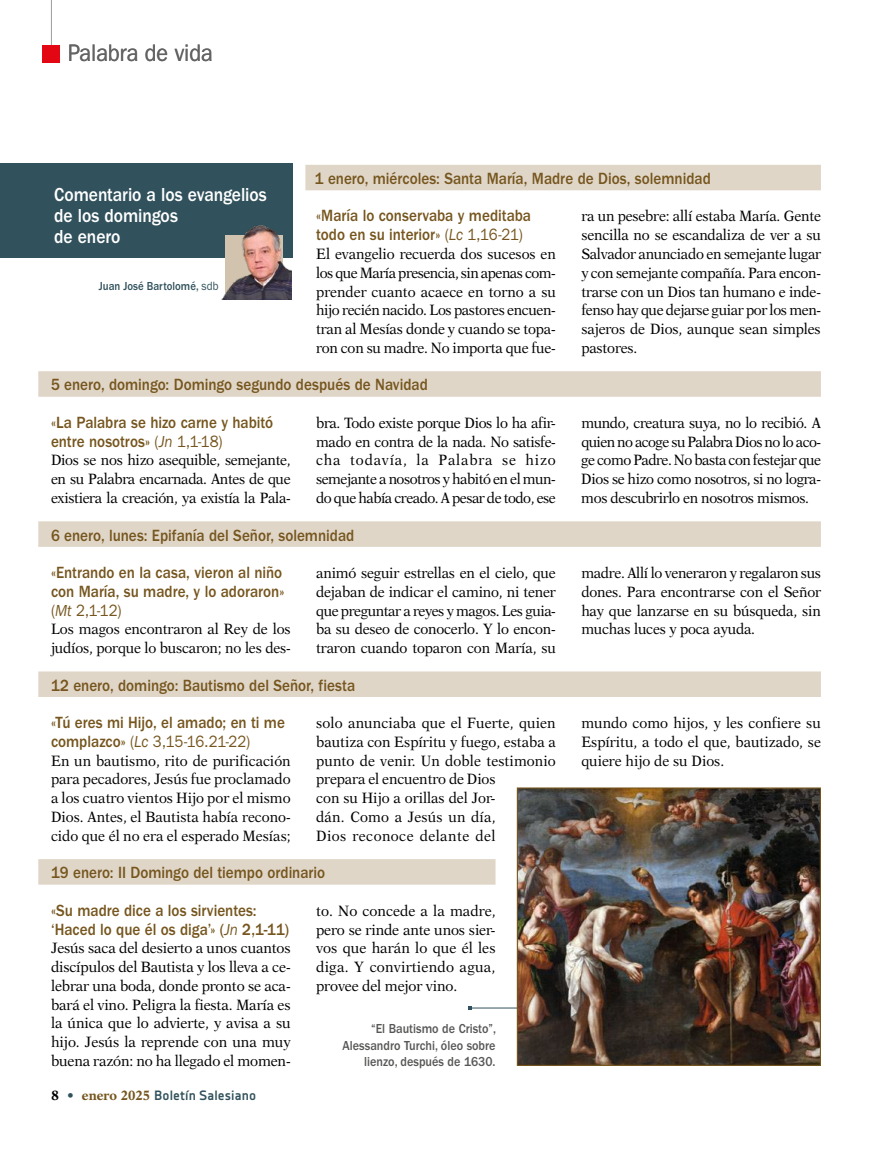
<style>
.page{position:relative;width:872px;height:1149px;background:#fff}
.page>*{position:absolute;margin:0;border:0;box-sizing:border-box;transform-origin:0 0}
.t1{font:24px "ITC Franklin Gothic Std";color:#646363;scale:.9 1}
.t2{font:500 19.5px/21px "ITC Franklin Gothic Std";letter-spacing:-.005em;color:#fff;scale:.9 1}
.t3{font:500 16.8px/18.8px "ITC Franklin Gothic Std";color:#76561e;scale:.9 1}
.t4{font:16.5px "ITC Franklin Gothic Std";letter-spacing:-.015em;color:#76561e;scale:.9 1}
.t5{font:15px/18.8px "New Aster LT Std";letter-spacing:-.01em;color:#000;text-align:justify;scale:.92 1}
.t6{font:15px/18.8px "New Aster LT Std";letter-spacing:-.01em;color:#000;text-align:justify;scale:.93 1}
.t7{font:15px/18.8px "New Aster LT Std";letter-spacing:.01em;color:#000;scale:.92 1}
.t8{font:500 13.5px/16.5px "ITC Franklin Gothic Std";color:#575756;text-align:right;scale:.9 1}
.t9{font:700 13.5px "Decima Nova Pro";letter-spacing:.01em;color:#31515c}
.t10{font:500 12px "ITC Franklin Gothic Std";color:#31515c;scale:.9 1}
.s1{font-weight:400}
.s2{font-weight:400;font-size:16.5px}
.s3{font-weight:400;font-style:italic;font-size:16.5px}
.s4{font-style:italic}
.s5{font-weight:500;font-size:16.8px}
.s6{font-family:"New Aster LT Std";color:#000}
.s7{font-family:"New Aster LT Std"}
.s8{font-family:"New Aster LT Std";color:#76561e}
</style>
<div class="page">
<hr style="left:470px;top:1007px;width:64px;height:1px;background:#31515c">
<div style="left:0;top:164px;width:293px;height:94px;background:#31515c"></div>
<img style="left:222px;top:225px;width:70px;height:74px">
<div style="left:305px;top:165px;width:516px;height:25px;background:#e0d6c8"></div>
<div style="left:38px;top:371px;width:783px;height:25px;background:#e0d6c8"></div>
<div style="left:38px;top:521px;width:783px;height:25px;background:#e0d6c8"></div>
<div style="left:38px;top:671px;width:783px;height:25px;background:#e0d6c8"></div>
<div style="left:38px;top:858px;width:457px;height:26px;background:#e0d6c8"></div>
<hr style="left:51px;top:0;width:1px;height:55px;background:#9d9d9c">
<div style="left:43px;top:46px;width:17px;height:17px;background:#e30613"></div>
<img style="left:516px;top:787px;width:305px;height:279px">
<h1 class="t1" style="left:68px;top:39px;width:162px">Palabra de vida</h1>
<h2 class="t2" style="left:54px;top:184px;width:238px">Comentario a los evangelios de los domingos<br>de enero</h2>
<p class="t10" style="left:99px;top:279px;width:134px">Juan José Bartolomé, <span class="s1">sdb</span></p>
<p class="t3" style="left:315px;top:169px;width:441px">1 enero, miércoles: Santa María, Madre de Dios, solemnidad</p>
<p class="t3" style="left:316px;top:207px;width:240px">«María lo conservaba y meditaba todo en su interior» <span class="s2">(</span><span class="s3">Lc</span> <span class="s2">1,16-21)</span></p>
<p class="t5" style="left:316px;top:244px;width:262px">El evangelio recuerda dos sucesos en los que María presencia, sin apenas com&shy;prender cuanto acaece en torno a su hijo recién nacido. Los pastores encuen&shy;tran al Mesías donde y cuando se topa&shy;ron con su madre. No importa que fue-</p>
<p class="t5" style="left:581px;top:207px;width:262px">ra un pesebre: allí estaba María. Gente sencilla no se escandaliza de ver a su Salvador anunciado en semejante lugar y con semejante compañía. Para encon&shy;trarse con un Dios tan humano e inde&shy;fenso hay que dejarse guiar por los men&shy;sajeros de Dios, aunque sean simples pastores.</p>
<p class="t3" style="left:51px;top:375px;width:420px">5 enero, domingo: Domingo segundo después de Navidad</p>
<p class="t3" style="left:51px;top:413px;width:248px">«La Palabra se hizo carne y habitó entre nosotros» <span class="s2">(</span><span class="s3">Jn</span> <span class="s2">1,1-18)</span></p>
<p class="t5" style="left:51px;top:451px;width:262px">Dios se nos hizo asequible, semejante, en su Palabra encarnada. Antes de que existiera la creación, ya existía la Pala-</p>
<p class="t5" style="left:316px;top:413px;width:262px">bra. Todo existe porque Dios lo ha afir&shy;mado en contra de la nada. No satisfe&shy;cha todavía, la Palabra se hizo semejante a nosotros y habitó en el mun&shy;do que había creado. A pesar de todo, ese</p>
<p class="t5" style="left:581px;top:413px;width:262px">mundo, creatura suya, no lo recibió. A quien no acoge su Palabra Dios no lo aco&shy;ge como Padre. No basta con festejar que Dios se hizo como nosotros, si no logra&shy;mos descubrirlo en nosotros mismos.</p>
<p class="t3" style="left:51px;top:525px;width:338px">6 enero, lunes: Epifanía del Señor, solemnidad</p>
<p class="t3" style="left:51px;top:563px;width:261px">«Entrando en la casa, vieron al niño con María, su madre, y lo adoraron»</p>
<p class="t4" style="left:51px;top:600px;width:80px">(<span class="s4">Mt</span> 2,1-12)</p>
<p class="t5" style="left:51px;top:619px;width:262px">Los magos encontraron al Rey de los judíos, porque lo buscaron; no les des-</p>
<p class="t5" style="left:316px;top:563px;width:262px">animó seguir estrellas en el cielo, que dejaban de indicar el camino, ni tener que preguntar a reyes y magos. Les guia&shy;ba su deseo de conocerlo. Y lo encon&shy;traron cuando toparon con María, su</p>
<p class="t5" style="left:581px;top:563px;width:262px">madre. Allí lo veneraron y regalaron sus dones. Para encontrarse con el Señor hay que lanzarse en su búsqueda, sin muchas luces y poca ayuda.</p>
<p class="t3" style="left:51px;top:675px;width:339px">12 enero, domingo: Bautismo del Señor, fiesta</p>
<p class="t3" style="left:51px;top:713px;width:261px">«Tú eres mi Hijo, el amado; en ti me</p>
<p class="t4" style="left:51px;top:731px;width:223px"><span class="s5">complazco»</span> (<span class="s4">Lc</span> 3,15-16.21-22)</p>
<p class="t5" style="left:51px;top:751px;width:262px">En un bautismo, rito de purificación para pecadores, Jesús fue proclamado a los cuatro vientos Hijo por el mismo Dios. Antes, el Bautista había recono&shy;cido que él no era el esperado Mesías;</p>
<p class="t7" style="left:316px;top:713px;width:262px">solo anunciaba que el Fuerte, quien bautiza con Espíritu y fuego, estaba a punto de venir. Un doble testimonio prepara el encuentro de Dios<br>con su Hijo a orillas del Jor-<br>dán. Como a Jesús un día,<br>Dios reconoce delante del</p>
<p class="t5" style="left:581px;top:713px;width:262px">mundo como hijos, y les confiere su Espíritu, a todo el que, bautizado, se quiere hijo de su Dios.</p>
<p class="t3" style="left:51px;top:863px;width:306px">19 enero: II Domingo del tiempo ordinario</p>
<p class="t3" style="left:51px;top:900px;width:266px">«Su madre dice a los sirvientes: ‘Haced lo que él os diga’» (<span class="s3">Jn</span> 2,1-11)</p>
<p class="t6" style="left:51px;top:938px;width:259px">Jesús saca del desierto a unos cuantos discípulos del Bautista y los lleva a ce&shy;lebrar una boda, donde pronto se aca&shy;bará el vino. Peligra la fiesta. María es la única que lo advierte, y avisa a su hijo. Jesús la reprende con una muy buena razón: no ha llegado el momen-</p>
<p class="t6" style="left:316px;top:901px;width:194px">to. No concede a la madre, pero se rinde ante unos sier&shy;vos que harán lo que él les diga. Y convirtiendo agua, provee del mejor vino.</p>
<p class="t8" style="left:343px;top:1020px;width:172px">“El Bautismo de Cristo”,<br>Alessandro Turchi, óleo sobre lienzo, después de 1630.</p>
<p class="t9" style="left:51px;top:1086px;width:207px"><span class="s6">8</span> <span class="s7">•</span> <span class="s8">enero 2025</span> Boletín Salesiano</p>
</div>
